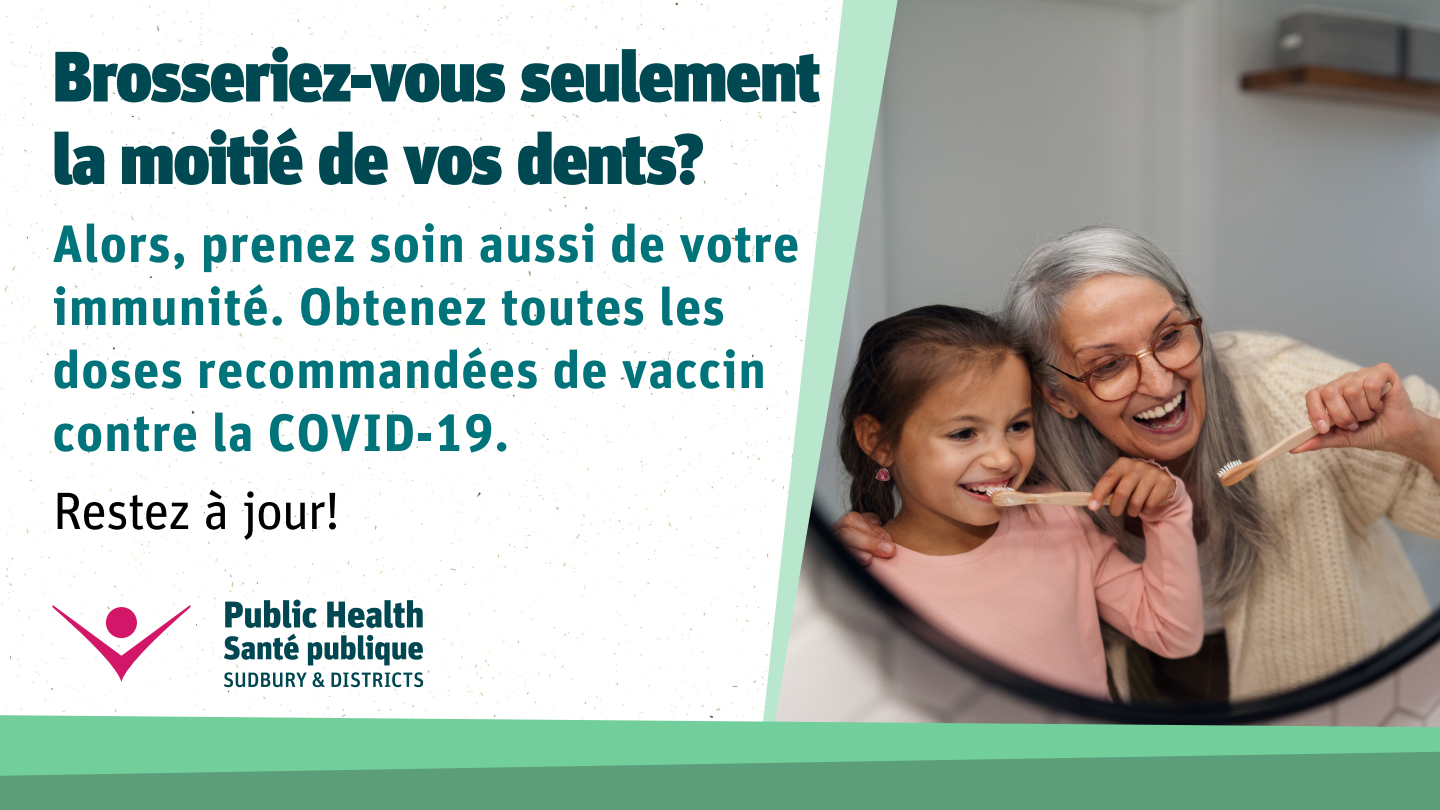
<style>
.page{position:relative;width:1440px;height:810px;background:#fff}
.page>*{position:absolute;margin:0;border:0;box-sizing:border-box;transform-origin:0 0}
.t1{font:900 71.25px/82.5px "Unit Pro";letter-spacing:-.02em;color:#004953}
.t2{font:700 52.5px/63px "Unit Pro";letter-spacing:.02em;color:#00747a}
.Body{font:52.5px "Unit Pro";letter-spacing:-.025em;color:#000}
</style>
<div class="page">
<img style="left:904px;top:0;width:536px;height:715px">
<img style="left:1px;top:0;width:740px;height:715px">
<svg style="left:741px;top:0;width:163px;height:715px"></svg>
<svg style="left:52px;top:605px;width:138px;height:77px"></svg>
<div style="left:106px;top:607px;width:31px;height:31px;background:#d21668;border-radius:50%"></div>
<svg style="left:225px;top:600px;width:92px;height:28px"></svg>
<svg style="left:327px;top:600px;width:96px;height:28px"></svg>
<svg style="left:224px;top:634px;width:75px;height:26px"></svg>
<svg style="left:308px;top:635px;width:115px;height:30px"></svg>
<svg style="left:224px;top:672px;width:83px;height:15px"></svg>
<svg style="left:313px;top:672px;width:12px;height:15px"></svg>
<svg style="left:331px;top:672px;width:92px;height:15px"></svg>
<svg style="left:0;top:715px;width:1440px;height:37px;background:#79c49a"></svg>
<svg style="left:0;top:752px;width:1440px;height:58px;background:#60a780"></svg>
<h1 class="t1" style="left:52px;top:31px;width:769px">Brosseriez-vous seulement la moitié de vos dents?</h1>
<h2 class="t2" style="left:52px;top:209px;width:748px">Alors, prenez soin aussi de votre immunité. Obtenez toutes les doses recommandées de vaccin contre la COVID-19.</h2>
<p class="Body" style="left:52px;top:474px;width:289px">Restez à jour!</p>
</div>
